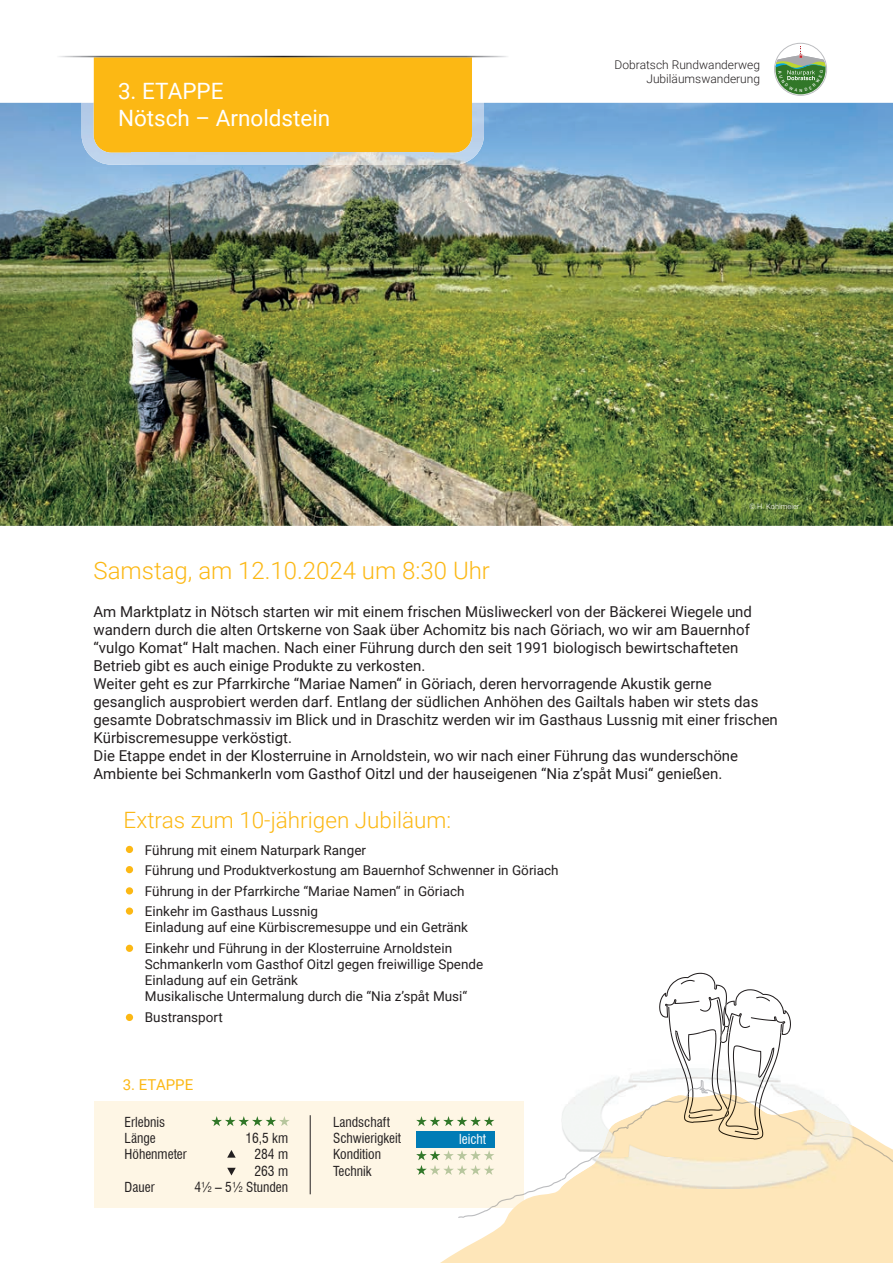
<style>
.page{position:relative;width:893px;height:1263px;background:#fff}
.page>*{position:absolute;margin:0;border:0;box-sizing:border-box;transform-origin:0 0}
.t1{font:300 24px "Roboto";color:#fcb814}
.t2{font:300 22.5px "Roboto";color:#fcb814}
.t3{font:22.5px/27px "Roboto";color:#fff}
.t4{font:15px/18px "Roboto";color:#231f20}
.t5{font:15px "Roboto";color:#fcb814}
.t6{font:13.5px/16.2px "Roboto";color:#231f20}
.t7{font:condensed 13.5px "Swiss 721 BT";color:#231f20}
.t8{font:condensed 13.5px "Swiss 721 BT";color:#3c4634}
.t9{font:condensed 13.5px "Swiss 721 BT";color:#fff}
.t10{font:300 12px/14.4px "Roboto";color:#231f20;text-align:right}
.t11{font:300 7.5px "Roboto";color:#fff}
</style>
<div class="page">
<img style="left:0;top:103px;width:893px;height:423px">
<img style="left:82px;top:153px;width:50px;height:12px">
<img style="left:434px;top:153px;width:50px;height:12px">
<img style="left:132px;top:153px;width:302px;height:12px">
<svg style="left:82px;top:55px;width:402px;height:98px;background:#f8bb26"></svg>
<svg style="left:787px;top:92px;width:27px;height:2px"></svg>
<hr style="left:57px;top:56px;width:452px;height:1px;background:#fff">
<div style="left:126px;top:846px;width:7px;height:7px;background:#fcb814;border-radius:50%"></div>
<div style="left:126px;top:866px;width:7px;height:7px;background:#fcb814;border-radius:50%"></div>
<div style="left:126px;top:887px;width:7px;height:7px;background:#fcb814;border-radius:50%"></div>
<div style="left:126px;top:907px;width:7px;height:8px;background:#fcb814;border-radius:50%"></div>
<div style="left:126px;top:945px;width:7px;height:7px;background:#fcb814;border-radius:50%"></div>
<div style="left:126px;top:1014px;width:7px;height:7px;background:#fcb814;border-radius:50%"></div>
<div style="left:95px;top:1101px;width:429px;height:107px;background:#fef6e5"></div>
<hr style="left:310px;top:1115px;width:1px;height:79px;background:#231f20">
<svg style="left:211px;top:1116px;width:78px;height:10px"></svg>
<svg style="left:227px;top:1150px;width:9px;height:8px"></svg>
<svg style="left:227px;top:1168px;width:9px;height:7px"></svg>
<svg style="left:416px;top:1090px;width:477px;height:173px;fill:#fee6b9"></svg>
<svg style="left:856px;top:1138px;width:37px;height:24px"></svg>
<svg style="left:416px;top:1150px;width:146px;height:68px"></svg>
<img style="left:787px;top:1085px;width:69px;height:21px">
<img style="left:562px;top:1106px;width:39px;height:35px">
<img style="left:845px;top:1106px;width:11px;height:8px">
<img style="left:779px;top:1094px;width:66px;height:20px">
<img style="left:758px;top:1109px;width:49px;height:79px">
<img style="left:562px;top:1141px;width:49px;height:47px">
<img style="left:807px;top:1139px;width:49px;height:49px">
<img style="left:610px;top:1157px;width:148px;height:31px">
<img style="left:645px;top:1080px;width:25px;height:14px">
<img style="left:562px;top:1151px;width:40px;height:29px">
<img style="left:601px;top:1094px;width:129px;height:59px">
<img style="left:763px;top:1104px;width:16px;height:11px">
<img style="left:777px;top:1114px;width:79px;height:25px">
<img style="left:781px;top:1085px;width:6px;height:18px">
<img style="left:722px;top:1044px;width:6px;height:50px">
<img style="left:728px;top:1042px;width:53px;height:62px">
<img style="left:718px;top:1102px;width:45px;height:37px">
<img style="left:733px;top:1045px;width:41px;height:57px">
<img style="left:725px;top:1118px;width:33px;height:12px">
<img style="left:735px;top:1131px;width:24px;height:4px">
<img style="left:670px;top:1042px;width:52px;height:52px">
<img style="left:684px;top:1096px;width:44px;height:27px">
<img style="left:688px;top:1091px;width:32px;height:4px">
<svg style="left:720px;top:1094px;width:41px;height:24px"></svg>
<svg style="left:659px;top:973px;width:132px;height:69px"></svg>
<img style="left:675px;top:1032px;width:41px;height:60px">
<img style="left:689px;top:1095px;width:33px;height:18px">
<img style="left:692px;top:1088px;width:23px;height:5px">
<img style="left:689px;top:1114px;width:24px;height:4px">
<svg style="left:775px;top:47px;width:51px;height:45px"></svg>
<h2 class="t3" style="left:118px;top:76px;width:214px">3. ETAPPE<br>Nötsch – Arnoldstein</h2>
<p class="t10" style="left:615px;top:57px;width:147px">Dobratsch Rundwanderweg<br>Jubiläumswanderung</p>
<p class="t11" style="left:749px;top:501px;width:51px">© H. Kohlmeier</p>
<h1 class="t1" style="left:94px;top:554px;width:398px">Samstag, am 12.10.2024 um 8:30 Uhr</h1>
<p class="t4" style="left:94px;top:602px;width:686px">Am Marktplatz in Nötsch starten wir mit einem frischen Müsliweckerl von der Bäckerei Wiegele und wandern durch die alten Ortskerne von Saak über Achomitz bis nach Göriach, wo wir am Bauernhof “vulgo Komat“ Halt machen. Nach einer Führung durch den seit 1991 biologisch bewirtschafteten Betrieb gibt es auch einige Produkte zu verkosten.<br>Weiter geht es zur Pfarrkirche “Mariae Namen“ in Göriach, deren hervorragende Akustik gerne gesanglich ausprobiert werden darf. Entlang der südlichen Anhöhen des Gailtals haben wir stets das gesamte Dobratschmassiv im Blick und in Draschitz werden wir im Gasthaus Lussnig mit einer frischen Kürbiscremesuppe verköstigt.<br>Die Etappe endet in der Klosterruine in Arnoldstein, wo wir nach einer Führung das wunderschöne Ambiente bei Schmankerln vom Gasthof Oitzl und der hauseigenen “Nia z’spåt Musi“ genießen.</p>
<h2 class="t2" style="left:124px;top:804px;width:329px">Extras zum 10-jährigen Jubiläum:</h2>
<p class="t6" style="left:128px;top:841px;width:240px">• Führung mit einem Naturpark Ranger</p>
<p class="t6" style="left:128px;top:862px;width:432px">• Führung und Produktverkostung am Bauernhof Schwenner in Göriach</p>
<p class="t6" style="left:128px;top:882px;width:338px">• Führung in der Pfarrkirche “Mariae Namen“ in Göriach</p>
<p class="t6" style="left:145px;top:903px;width:325px;text-indent:-17px">• Einkehr im Gasthaus Lussnig<br>Einladung auf eine Kürbiscremesuppe und ein Getränk</p>
<p class="t6" style="left:145px;top:939px;width:340px;text-indent:-17px">• Einkehr und Führung in der Klosterruine Arnoldstein Schmankerln vom Gasthof Oitzl gegen freiwillige Spende Einladung auf ein Getränk<br>Musikalische Untermalung durch die “Nia z’spåt Musi“</p>
<p class="t6" style="left:128px;top:1008px;width:96px">• Bustransport</p>
<p class="t5" style="left:123px;top:1074px;width:72px">3. ETAPPE</p>
<p class="t8" style="left:125px;top:1114px;width:42px">Erlebnis</p>
<p class="t8" style="left:333px;top:1114px;width:59px">Landschaft</p>
<p class="t7" style="left:125px;top:1130px;width:33px">Länge</p>
<p class="t7" style="left:245px;top:1130px;width:44px">16,5 km</p>
<p class="t7" style="left:333px;top:1130px;width:70px">Schwierigkeit</p>
<p class="t7" style="left:125px;top:1146px;width:64px">Höhenmeter</p>
<p class="t7" style="left:254px;top:1146px;width:35px">284 m</p>
<p class="t7" style="left:333px;top:1146px;width:49px">Kondition</p>
<p class="t7" style="left:254px;top:1162px;width:35px">263 m</p>
<p class="t7" style="left:333px;top:1162px;width:40px">Technik</p>
<p class="t7" style="left:125px;top:1179px;width:32px">Dauer</p>
<p class="t7" style="left:194px;top:1179px;width:95px">4½ – 5½ Stunden</p>
<p class="t9" style="left:459px;top:1131px;width:29px">leicht</p>
</div>
